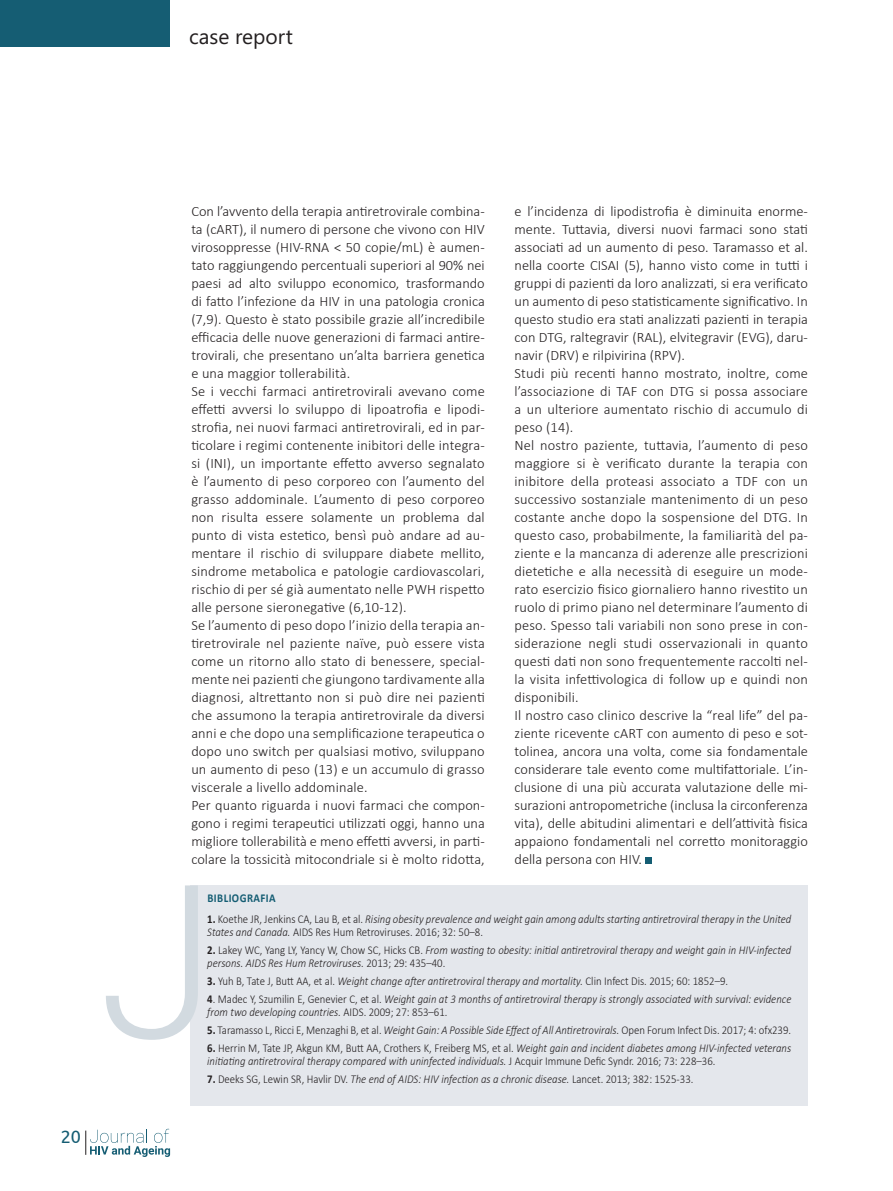
<style>
.page{position:relative;width:893px;height:1191px;background:#fff}
.page>*{position:absolute;margin:0;border:0;box-sizing:border-box;transform-origin:0 0}
.t1{font:21px "Segoe WP";color:#231f20}
.t2{font:18px "Ubuntu";color:#155d73}
.t3{font:300 14.4px/18px "Calibri";color:#231f20}
.t4{font:italic 300 12px/13.5px "Calibri";color:#231f20;scale:.9 1}
.t5{font:300 12px "Calibri";color:#231f20;scale:.9 1}
.t6{font:700 12px "Calibri";letter-spacing:.04em;color:#145d73;scale:.9 1}
.s1{font-weight:700;font-style:normal}
.s2{font-style:normal}
.s3{font-weight:700}
.s4{font-style:italic}
</style>
<div class="page">
<div style="left:0;top:0;width:170px;height:47px;background:#155d73"></div>
<svg style="left:85px;top:1128px;width:85px;height:29px"></svg>
<div style="left:645px;top:857px;width:7px;height:7px;background:#145d73"></div>
<div style="left:191px;top:885px;width:617px;height:221px;background:#e4e7ec"></div>
<svg style="left:106px;top:885px;width:92px;height:154px"></svg>
<p class="t2" style="left:61px;top:1125px;width:22px">20</p>
<h1 class="t1" style="left:189px;top:22px;width:105px">case report</h1>
<p class="t3" style="left:191px;top:202px;width:295px">Con l’avvento della terapia antiretrovirale combina&shy;ta (cART), il numero di persone che vivono con HIV virosoppresse (HIV-RNA &lt; 50 copie/mL) è aumen&shy;tato raggiungendo percentuali superiori al 90% nei paesi ad alto sviluppo economico, trasformando di fatto l’infezione da HIV in una patologia cronica (7,9). Questo è stato possibile grazie all’incredibile efficacia delle nuove generazioni di farmaci antire&shy;trovirali, che presentano un’alta barriera genetica e una maggior tollerabilità.<br>Se i vecchi farmaci antiretrovirali avevano come effetti avversi lo sviluppo di lipoatrofia e lipodi&shy;strofia, nei nuovi farmaci antiretrovirali, ed in par&shy;ticolare i regimi contenente inibitori delle integra&shy;si (INI), un importante effetto avverso segnalato è l’aumento di peso corporeo con l’aumento del grasso addominale. L’aumento di peso corporeo non risulta essere solamente un problema dal punto di vista estetico, bensì può andare ad au&shy;mentare il rischio di sviluppare diabete mellito, sindrome metabolica e patologie cardiovascolari, rischio di per sé già aumentato nelle PWH rispetto alle persone sieronegative (6,10-12).<br>Se l’aumento di peso dopo l’inizio della terapia an&shy;tiretrovirale nel paziente naïve, può essere vista come un ritorno allo stato di benessere, special&shy;mente nei pazienti che giungono tardivamente alla diagnosi, altrettanto non si può dire nei pazienti che assumono la terapia antiretrovirale da diversi anni e che dopo una semplificazione terapeutica o dopo uno switch per qualsiasi motivo, sviluppano un aumento di peso (13) e un accumulo di grasso viscerale a livello addominale.<br>Per quanto riguarda i nuovi farmaci che compon&shy;gono i regimi terapeutici utilizzati oggi, hanno una migliore tollerabilità e meno effetti avversi, in parti&shy;colare la tossicità mitocondriale si è molto ridotta,</p>
<p class="t3" style="left:514px;top:202px;width:295px">e l’incidenza di lipodistrofia è diminuita enorme&shy;mente. Tuttavia, diversi nuovi farmaci sono stati associati ad un aumento di peso. Taramasso et al. nella coorte CISAI (5), hanno visto come in tutti i gruppi di pazienti da loro analizzati, si era verificato un aumento di peso statisticamente significativo. In questo studio era stati analizzati pazienti in terapia con DTG, raltegravir (RAL), elvitegravir (EVG), daru&shy;navir (DRV) e rilpivirina (RPV).<br>Studi più recenti hanno mostrato, inoltre, come l’associazione di TAF con DTG si possa associare a un ulteriore aumentato rischio di accumulo di peso (14).<br>Nel nostro paziente, tuttavia, l’aumento di peso maggiore si è verificato durante la terapia con inibitore della proteasi associato a TDF con un successivo sostanziale mantenimento di un peso costante anche dopo la sospensione del DTG. In questo caso, probabilmente, la familiarità del pa&shy;ziente e la mancanza di aderenze alle prescrizioni dietetiche e alla necessità di eseguire un mode&shy;rato esercizio fisico giornaliero hanno rivestito un ruolo di primo piano nel determinare l’aumento di peso. Spesso tali variabili non sono prese in con&shy;siderazione negli studi osservazionali in quanto questi dati non sono frequentemente raccolti nel&shy;la visita infettivologica di follow up e quindi non disponibili.<br>Il nostro caso clinico descrive la “real life” del pa&shy;ziente ricevente cART con aumento di peso e sot&shy;tolinea, ancora una volta, come sia fondamentale considerare tale evento come multifattoriale. L’in&shy;clusione di una più accurata valutazione delle mi&shy;surazioni antropometriche (inclusa la circonferenza vita), delle abitudini alimentari e dell’attività fisica appaiono fondamentali nel corretto monitoraggio della persona con HIV.</p>
<p class="t6" style="left:207px;top:890px;width:77px">BIBLIOGRAFIA</p>
<p class="t4" style="left:207px;top:911px;width:651px"><span class="s1">1.</span> <span class="s2">Koethe JR, Jenkins CA, Lau B, et al.</span> Rising obesity prevalence and weight gain among adults starting antiretroviral therapy in the United<br>States and Canada. <span class="s2">AIDS Res Hum Retroviruses. 2016; 32: 50–8.</span></p>
<p class="t4" style="left:207px;top:943px;width:650px"><span class="s1">2.</span> <span class="s2">Lakey WC, Yang LY, Yancy W, Chow SC, Hicks CB.</span> From wasting to obesity: initial antiretroviral therapy and weight gain in HIV-infected persons. AIDS Res Hum Retroviruses. <span class="s2">2013; 29: 435–40.</span></p>
<p class="t5" style="left:207px;top:973px;width:580px"><span class="s3">3.</span> Yuh B, Tate J, Butt AA, et al. <span class="s4">Weight change after antiretroviral therapy and mortality.</span> Clin Infect Dis. 2015; 60: 1852–9.</p>
<p class="t4" style="left:207px;top:992px;width:651px"><span class="s1">4</span><span class="s2">. Madec Y, Szumilin E, Genevier C, et al.</span> Weight gain at 3 months of antiretroviral therapy is strongly associated with survival: evidence from two developing countries. <span class="s2">AIDS. 2009; 27: 853–61.</span></p>
<p class="t5" style="left:207px;top:1022px;width:650px"><span class="s3">5.</span> Taramasso L, Ricci E, Menzaghi B, et al. <span class="s4">Weight Gain: A Possible Side Effect of All Antiretrovirals.</span> Open Forum Infect Dis. 2017; 4: ofx239.</p>
<p class="t4" style="left:207px;top:1041px;width:650px"><span class="s1">6.</span> <span class="s2">Herrin M, Tate JP, Akgun KM, Butt AA, Crothers K, Freiberg MS, et al.</span> Weight gain and incident diabetes among HIV-infected veterans initiating antiretroviral therapy compared with uninfected individuals. <span class="s2">J Acquir Immune Defic Syndr. 2016; 73: 228–36.</span></p>
<p class="t5" style="left:207px;top:1071px;width:542px"><span class="s3">7.</span> Deeks SG, Lewin SR, Havlir DV. <span class="s4">The end of AIDS: HIV infection as a chronic disease.</span> Lancet. 2013; 382: 1525-33.</p>
</div>
